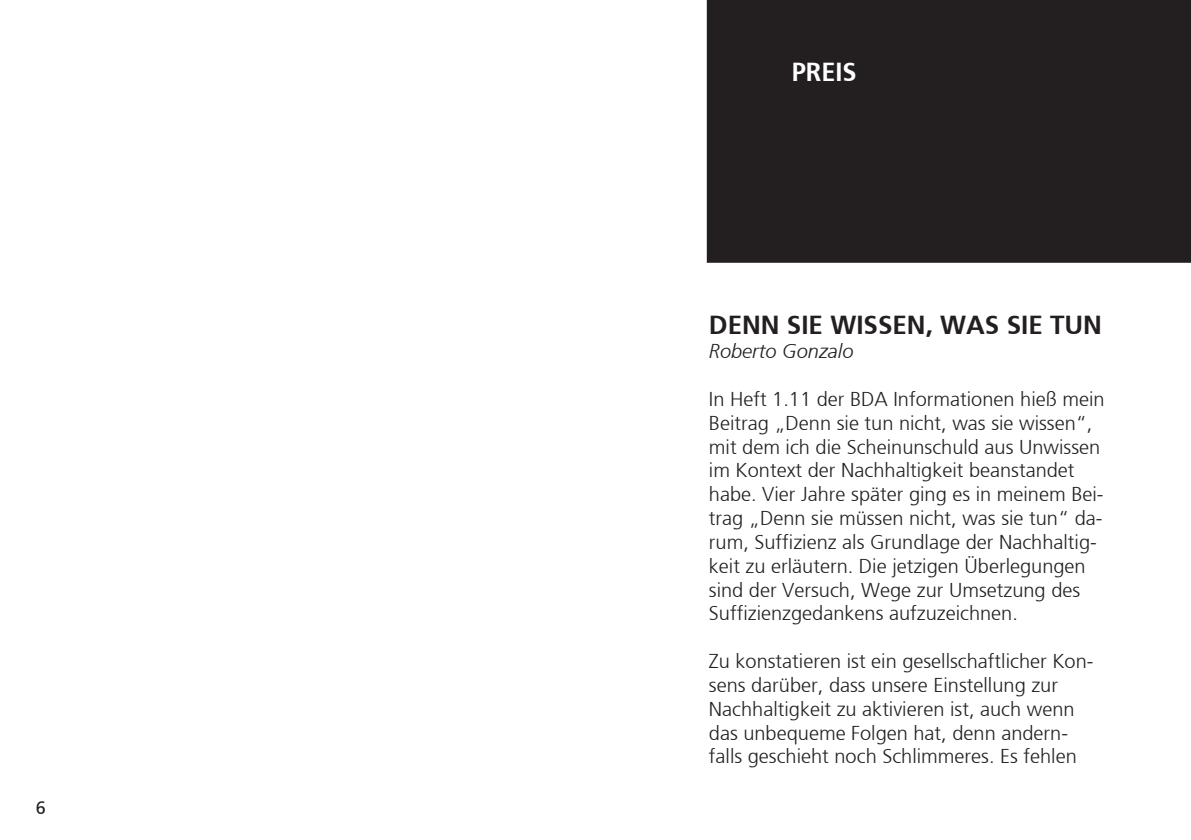
<style>
.page{position:relative;width:1191px;height:840px;background:#fff}
.page>*{position:absolute;margin:0;border:0;box-sizing:border-box;transform-origin:0 0}
.t1{font:700 26px "BDA Frutiger";color:#231f20}
.t2{font:700 26px "BDA Frutiger";color:#fff}
.t3{font:300 20px/23.8px "BDA Frutiger";color:#231f20}
.t4{font:italic 300 20px "BDA Frutiger";color:#231f20}
.t5{font:18px "BDA Frutiger Roman";color:#231f20}
</style>
<div class="page">
<div style="left:707px;top:0;width:484px;height:262px;background:#231f20"></div>
<p class="t5" style="left:36px;top:796px;width:12px">6</p>
<h1 class="t2" style="left:792px;top:57px;width:66px">PREIS</h1>
<h1 class="t1" style="left:709px;top:310px;width:395px">DENN SIE WISSEN, WAS SIE TUN</h1>
<p class="t4" style="left:709px;top:339px;width:146px">Roberto Gonzalo</p>
<p class="t3" style="left:709px;top:387px;width:397px">In Heft 1.11 der BDA Informationen hieß mein Beitrag „Denn sie tun nicht, was sie wissen“, mit dem ich die Scheinunschuld aus Unwissen im Kontext der Nachhaltigkeit beanstandet habe. Vier Jahre später ging es in meinem Bei&shy;trag „Denn sie müssen nicht, was sie tun“ da&shy;rum, Suffizienz als Grundlage der Nachhaltig&shy;keit zu erläutern. Die jetzigen Überlegungen sind der Versuch, Wege zur Umsetzung des Suffizienzgedankens aufzuzeichnen.</p>
<p class="t3" style="left:709px;top:649px;width:386px">Zu konstatieren ist ein gesellschaftlicher Kon&shy;sens darüber, dass unsere Einstellung zur Nachhaltigkeit zu aktivieren ist, auch wenn das unbequeme Folgen hat, denn andern&shy;falls geschieht noch Schlimmeres. Es fehlen</p>
</div>
